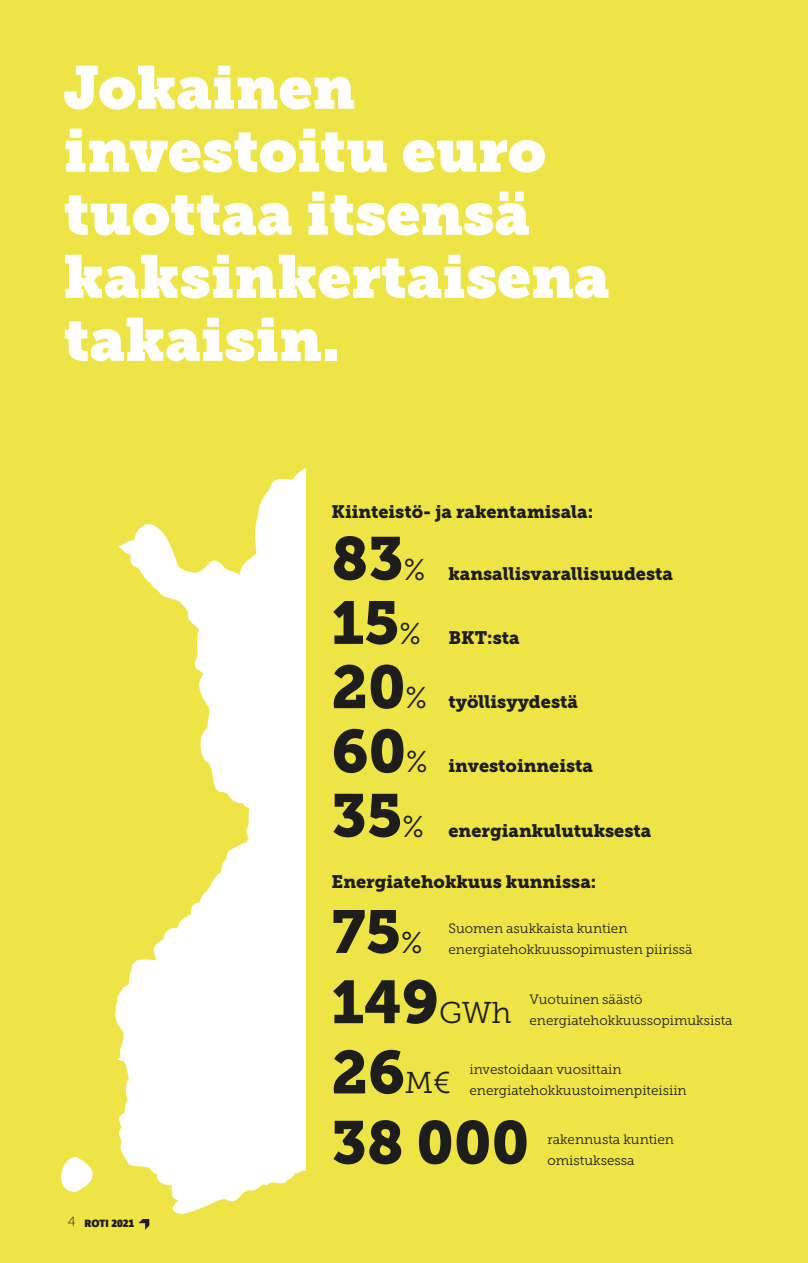
<style>
.page{position:relative;width:808px;height:1263px;background:#eee446}
.page>*{position:absolute;margin:0;border:0;box-sizing:border-box;transform-origin:0 0}
.t1{font:60px/63px "Museo Slab";color:#fff}
.t2{font:60px "Museo Slab 900";color:#1d1d1b}
.t3{font:18px "Museo Slab 900";color:#1d1d1b}
.t4{font:13.5px/21px "Museo Slab 300";color:#1d1d1b}
.t5{font:900 10.5px "Corpid C1";letter-spacing:-.015em;color:#1d1d1b}
.s1{font-size:60px}
.s2{font-family:"Museo Slab 300";font-size:30px}
.s3{font-family:"Museo Slab 100";font-weight:400;font-size:13.5px}
</style>
<div class="page">
<svg style="left:115px;top:468px;width:191px;height:746px;fill:#fff"></svg>
<svg style="left:61px;top:1157px;width:32px;height:35px"></svg>
<svg style="left:139px;top:1219px;width:10px;height:11px"></svg>
<h1 class="t1" style="left:64px;top:57px;width:547px">Jokainen investoitu euro tuottaa itsensä kaksinkertaisena takaisin.</h1>
<h2 class="t3" style="left:331px;top:501px;width:263px">Kiinteistö- ja rakentamisala:</h2>
<h2 class="t3" style="left:331px;top:563px;width:343px"><span class="s1">83</span><span class="s2">%</span> kansallisvarallisuudesta</h2>
<h2 class="t3" style="left:331px;top:627px;width:190px"><span class="s1">15</span><span class="s2">%</span> BKT:sta</h2>
<h2 class="t3" style="left:331px;top:691px;width:248px"><span class="s1">20</span><span class="s2">%</span> työllisyydestä</h2>
<h2 class="t3" style="left:331px;top:756px;width:263px"><span class="s1">60</span><span class="s2">%</span> investoinneista</h2>
<h2 class="t3" style="left:331px;top:820px;width:321px"><span class="s1">35</span><span class="s2">%</span> energiankulutuksesta</h2>
<h2 class="t3" style="left:331px;top:872px;width:266px">Energiatehokkuus kunnissa:</h2>
<h1 class="t2" style="left:331px;top:897px;width:92px">75<span class="s2">%</span></h1>
<p class="t4" style="left:448px;top:918px;width:245px">Suomen asukkaista kuntien energiatehokkuussopimusten piirissä</p>
<h1 class="t2" style="left:331px;top:967px;width:182px">149<span class="s2">GWh</span></h1>
<p class="t4" style="left:529px;top:988px;width:205px">Vuotuinen säästö energiatehokkuussopimuksista</p>
<p class="t5" style="left:68px;top:1216px;width:68px"><span class="s3">4</span> ROTI 2021</p>
<h1 class="t2" style="left:331px;top:1037px;width:121px">26<span class="s2">M€</span></h1>
<p class="t4" style="left:469px;top:1059px;width:219px">investoidaan vuosittain energiatehokkuustoimenpiteisiin</p>
<h1 class="t2" style="left:331px;top:1108px;width:199px">38 000</h1>
<p class="t4" style="left:547px;top:1129px;width:128px">rakennusta kuntien omistuksessa</p>
</div>
